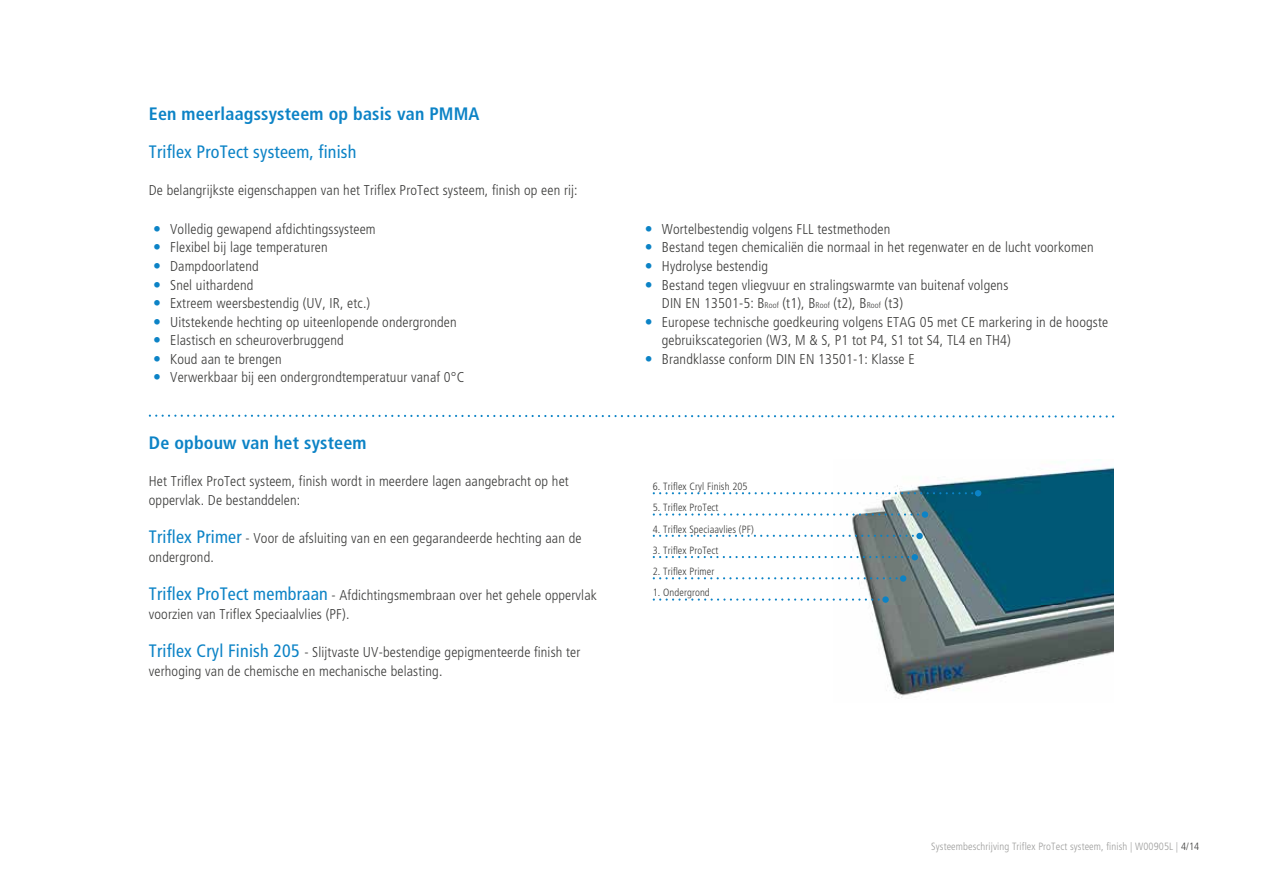
<style>
.page{position:relative;width:1263px;height:893px;background:#fff}
.page>*{position:absolute;margin:0;border:0;box-sizing:border-box;transform-origin:0 0}
.t1{font:700 condensed 18px "Frutiger LT Pro";letter-spacing:.01em;color:#0c83c6}
.t2{font:condensed 18px "Frutiger LT Pro";letter-spacing:.01em;color:#0c83c6}
.t3{font:300 condensed 14.25px/18.6px "Frutiger LT Pro";letter-spacing:.01em;color:#3c3c3b}
.t4{font:300 condensed 10.5px "Frutiger LT Pro";letter-spacing:.01em;color:#3c3c3b}
.t5{font:300 condensed 10.5px "Frutiger LT Pro";letter-spacing:.01em;color:#9d9d9c}
.s1{font-size:8.25px}
.s2{font-weight:400;font-size:18px;color:#0c83c6}
.s3{color:#3c3c3b}
</style>
<div class="page">
<img style="left:852px;top:467px;width:262px;height:232px">
<svg style="left:149px;top:415px;width:965px;height:3px"></svg>
<svg style="left:653px;top:554px;width:265px;height:6px"></svg>
<svg style="left:653px;top:533px;width:270px;height:6px"></svg>
<svg style="left:653px;top:490px;width:328px;height:6px"></svg>
<svg style="left:653px;top:511px;width:275px;height:7px"></svg>
<svg style="left:653px;top:575px;width:253px;height:7px"></svg>
<svg style="left:653px;top:596px;width:236px;height:7px"></svg>
<p class="t1" style="left:149px;top:103px;width:332px">Een meerlaagssysteem op basis van PMMA</p>
<p class="t2" style="left:149px;top:141px;width:209px">Triflex ProTect systeem, finish</p>
<p class="t3" style="left:149px;top:181px;width:430px">De belangrijkste eigenschappen van het Triflex ProTect systeem, finish op een rij:</p>
<p class="t3" style="left:170px;top:220px;width:296px">Volledig gewapend afdichtingssysteem<br>Flexibel bij lage temperaturen<br>Dampdoorlatend<br>Snel uithardend<br>Extreem weersbestendig (UV, IR, etc.)<br>Uitstekende hechting op uiteenlopende ondergronden Elastisch en scheuroverbruggend<br>Koud aan te brengen<br>Verwerkbaar bij een ondergrondtemperatuur vanaf 0°C</p>
<p class="t3" style="left:662px;top:220px;width:448px">Wortelbestendig volgens FLL testmethoden<br>Bestand tegen chemicaliën die normaal in het regenwater en de lucht voorkomen Hydrolyse bestendig<br>Bestand tegen vliegvuur en stralingswarmte van buitenaf volgens<br>DIN EN 13501-5: B<span class="s1">Roof</span> (t1), B<span class="s1">Roof</span> (t2), B<span class="s1">Roof</span> (t3)<br>Europese technische goedkeuring volgens ETAG 05 met CE markering in de hoogste gebruikscategorien (W3, M &amp; S, P1 tot P4, S1 tot S4, TL4 en TH4)<br>Brandklasse conform DIN EN 13501-1: Klasse E</p>
<p class="t1" style="left:149px;top:432px;width:219px">De opbouw van het systeem</p>
<p class="t3" style="left:149px;top:472px;width:421px">Het Triflex ProTect systeem, finish wordt in meerdere lagen aangebracht op het oppervlak. De bestanddelen:</p>
<p class="t3" style="left:149px;top:529px;width:434px"><span class="s2">Triflex Primer</span> - Voor de afsluiting van en een gegarandeerde hechting aan de ondergrond.</p>
<p class="t3" style="left:149px;top:586px;width:450px"><span class="s2">Triflex ProTect membraan</span> - Afdichtingsmembraan over het gehele oppervlak voorzien van Triflex Speciaalvlies (PF).</p>
<p class="t3" style="left:149px;top:643px;width:433px"><span class="s2">Triflex Cryl Finish 205</span> - Slijtvaste UV-bestendige gepigmenteerde finish ter verhoging van de chemische en mechanische belasting.</p>
<p class="t4" style="left:653px;top:480px;width:96px">6. Triflex Cryl Finish 205</p>
<p class="t4" style="left:653px;top:502px;width:67px">5. Triflex ProTect</p>
<p class="t4" style="left:653px;top:523px;width:103px">4. Triflex Speciaavlies (PF)</p>
<p class="t4" style="left:653px;top:544px;width:67px">3. Triflex ProTect</p>
<p class="t4" style="left:653px;top:565px;width:63px">2. Triflex Primer</p>
<p class="t4" style="left:653px;top:587px;width:59px">1. Ondergrond</p>
<p class="t5" style="left:931px;top:840px;width:269px">Systeembeschrijving Triflex ProTect systeem, finish | W00905L | <span class="s3">4/14</span></p>
</div>
